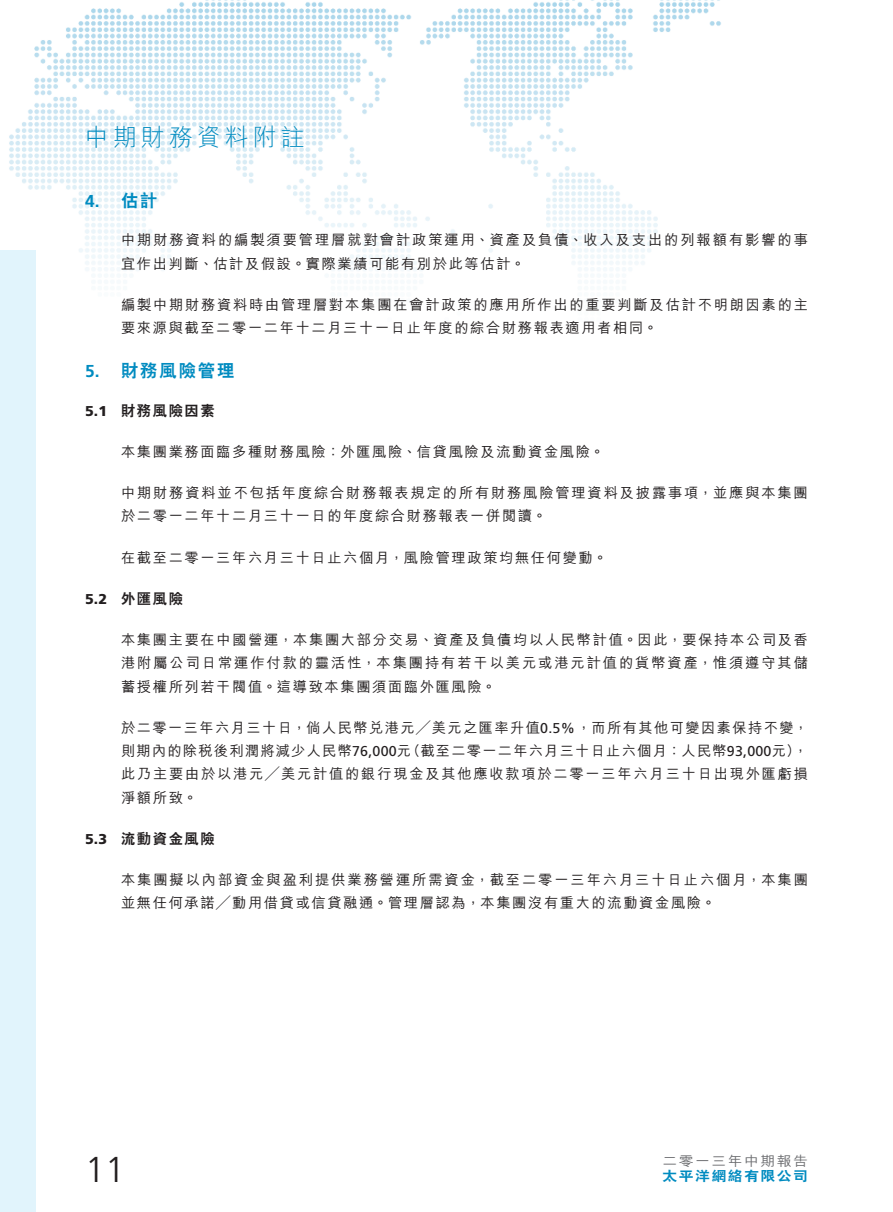
<style>
.page{position:relative;width:893px;height:1212px;background:#fff}
.page>*{position:absolute;margin:0;border:0;box-sizing:border-box;transform-origin:0 0}
.t1{font:300 36px "Frutiger LT Std";color:#231f20}
.t2{font:300 24px "M Hei HK";letter-spacing:.165em;color:#008bc0}
._03_H1{font:800 17.25px "C Hei 2 HK";letter-spacing:.115em;color:#008bc0}
._03_H1-2{font:700 17.25px "Frutiger LT Std";color:#008bc0}
._12___P2{font:500 14.25px/23.2px "M Hei HK";letter-spacing:.115em;color:#231f20}
._12___P2-2{font:500 14.25px/23.2px "M Hei HK";letter-spacing:.135em;color:#231f20}
._04___H2{font:800 14.25px "C Hei 2 HK";letter-spacing:.115em;color:#231f20}
._04___H2-2{font:900 14.25px "Frutiger LT Std";color:#231f20}
.t3{font:500 13.5px "M Hei HK";letter-spacing:.1em;color:#6c6d70;scale:1.1 1}
.t4{font:800 13.5px "C Hei 2 HK";letter-spacing:.1em;color:#008bc0;scale:1.1 1}
.s1{font-family:"Frutiger LT Std";font-weight:400}
</style>
<div class="page">
<img style="left:9px;top:0;width:712px;height:271px">
<div style="left:0;top:250px;width:36px;height:962px;background:#e1f4fc"></div>
<h2 class="t2" style="left:85px;top:120px;width:221px">中期財務資料附註</h2>
<p class="_03_H1-2" style="left:85px;top:191px;width:16px">4.</p>
<p class="_03_H1-2" style="left:85px;top:361px;width:16px">5.</p>
<p class="_04___H2-2" style="left:85px;top:402px;width:24px">5.1</p>
<p class="_04___H2-2" style="left:85px;top:590px;width:24px">5.2</p>
<p class="_04___H2-2" style="left:85px;top:830px;width:24px">5.3</p>
<p class="_03_H1" style="left:121px;top:189px;width:38px">估計</p>
<p class="_12___P2-2" style="left:121px;top:227px;width:688px">中期財務資料的編製須要管理層就對會計政策運用、資產及負債、收入及支出的列報額有影響的事宜作出判斷、估計及假設。實際業績可能有別於此等估計。</p>
<p class="_12___P2" style="left:121px;top:292px;width:688px">編製中期財務資料時由管理層對本集團在會計政策的應用所作出的重要判斷及估計不明朗因素的主要來源與截至二零一二年十二月三十一日止年度的綜合財務報表適用者相同。</p>
<p class="_03_H1" style="left:121px;top:359px;width:115px">財務風險管理</p>
<p class="_04___H2" style="left:121px;top:401px;width:95px">財務風險因素</p>
<p class="_12___P2" style="left:121px;top:439px;width:485px">本集團業務面臨多種財務風險：外匯風險、信貸風險及流動資金風險。</p>
<p class="_12___P2" style="left:121px;top:480px;width:688px">中期財務資料並不包括年度綜合財務報表規定的所有財務風險管理資料及披露事項，並應與本集團於二零一二年十二月三十一日的年度綜合財務報表一併閱讀。</p>
<p class="_12___P2" style="left:121px;top:545px;width:488px">在截至二零一三年六月三十日止六個月，風險管理政策均無任何變動。</p>
<p class="_04___H2" style="left:121px;top:589px;width:63px">外匯風險</p>
<p class="_12___P2" style="left:121px;top:627px;width:689px;text-align:justify">本集團主要在中國營運，本集團大部分交易、資產及負債均以人民幣計值。因此，要保持本公司及香港附屬公司日常運作付款的靈活性，本集團持有若干以美元或港元計值的貨幣資產，惟須遵守其儲蓄授權所列若干閥值。這導致本集團須面臨外匯風險。</p>
<p class="_12___P2" style="left:121px;top:715px;width:688px;text-align:right">於二零一三年六月三十日，倘人民幣兌港元╱美元之匯率升值<span class="s1">0.5%</span>，而所有其他可變因素保持不變，（截至二零一二年六月三十日止六個月：人民幣<span class="s1">93,000</span>元，(</p>
<p class="_12___P2" style="left:121px;top:738px;width:688px">則期內的除稅後利潤將減少人民幣<span class="s1">76,000</span>元<br>此乃主要由於以港元╱美元計值的銀行現金及其他應收款項於二零一三年六月三十日出現外匯虧損淨額所致。</p>
<p class="_04___H2" style="left:121px;top:829px;width:95px">流動資金風險</p>
<p class="_12___P2-2" style="left:121px;top:867px;width:688px">本集團擬以內部資金與盈利提供業務營運所需資金，截至二零一三年六月三十日止六個月，本集團並無任何承諾╱動用借貸或信貸融通。管理層認為，本集團沒有重大的流動資金風險。</p>
<h1 class="t1" style="left:85px;top:1149px;width:42px">11</h1>
<p class="t3" style="left:662px;top:1151px;width:134px">二零一三年中期報告</p>
<p class="t4" style="left:662px;top:1166px;width:134px">太平洋網絡有限公司</p>
</div>
